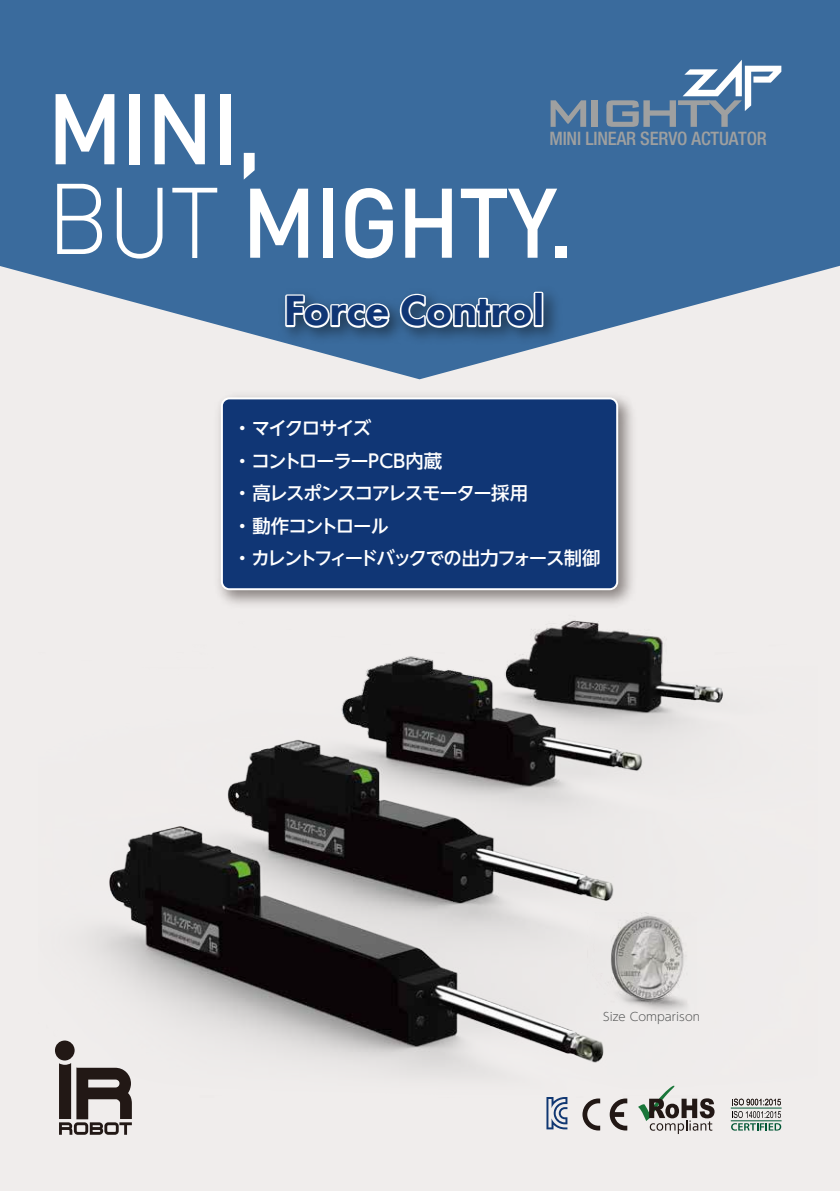
<style>
.page{position:relative;width:840px;height:1191px;background:#fff}
.page>*{position:absolute;margin:0;border:0;box-sizing:border-box;transform-origin:0 0}
.t1{font:800 44px "Futura PT";color:#103675}
.t2{font:500 condensed 18.6px "Helvetica Neue";letter-spacing:-.01em;color:#9fa0a0}
.t3{font:500 18.4px/32.6px "UD Shin Go NT Pr 6 N";letter-spacing:-.075em;color:#fff}
.t4{font:300 11.6px "UD Shin Go NT Pr 6 N";color:#5a5b5b}
</style>
<div class="page">
<div style="left:0;top:0;width:839px;height:1191px;background:#f0edec"></div>
<svg style="left:0;top:0;width:839px;height:379px;fill:#3a6b9d"></svg>
<img style="left:55px;top:620px;width:726px;height:482px">
<img style="left:587px;top:912px;width:109px;height:126px">
<img style="left:218px;top:396px;width:415px;height:209px">
<div style="left:221px;top:397px;width:397px;height:193px;background:#103675"></div>
<img style="left:270px;top:276px;width:298px;height:86px">
<svg style="left:283px;top:293px;width:109px;height:37px;background:#829ab4"></svg>
<svg style="left:398px;top:292px;width:136px;height:37px;background:#8099b3"></svg>
<div style="left:533px;top:292px;width:10px;height:35px;border:3px solid #fff"></div>
<svg style="left:609px;top:1098px;width:18px;height:32px"></svg>
<svg style="left:582px;top:1098px;width:18px;height:32px"></svg>
<svg style="left:731px;top:1098px;width:49px;height:7px"></svg>
<hr style="left:730px;top:1107px;width:51px;height:1px;background:#005634">
<hr style="left:730px;top:1120px;width:51px;height:1px;background:#005634">
<svg style="left:730px;top:1111px;width:50px;height:19px"></svg>
<svg style="left:546px;top:1097px;width:21px;height:32px"></svg>
<svg style="left:637px;top:1085px;width:77px;height:49px"></svg>
<svg style="left:250px;top:189px;width:58px;height:69px;background:#a5bbd2"></svg>
<div style="left:323px;top:189px;width:9px;height:69px;background:#fff"></div>
<svg style="left:345px;top:188px;width:47px;height:70px;background:#9ab3cc"></svg>
<svg style="left:405px;top:189px;width:46px;height:69px;background:#9ab3cd"></svg>
<svg style="left:460px;top:189px;width:97px;height:69px;background:#79b"></svg>
<div style="left:555px;top:246px;width:11px;height:12px;background:#fff"></div>
<svg style="left:56px;top:94px;width:58px;height:70px;background:#a4bbd2"></svg>
<div style="left:129px;top:94px;width:10px;height:70px;background:#fff"></div>
<svg style="left:154px;top:94px;width:51px;height:70px;background:#a8bdd3"></svg>
<div style="left:220px;top:94px;width:10px;height:70px;background:#fff"></div>
<svg style="left:244px;top:153px;width:10px;height:27px"></svg>
<svg style="left:57px;top:184px;width:45px;height:70px;background:#7f9fbf"></svg>
<svg style="left:117px;top:188px;width:45px;height:70px;background:#698eb4"></svg>
<svg style="left:172px;top:188px;width:45px;height:70px;background:#5b84ad"></svg>
<svg style="left:550px;top:100px;width:36px;height:27px"></svg>
<div style="left:591px;top:100px;width:6px;height:27px;background:#9fa0a0"></div>
<svg style="left:606px;top:60px;width:175px;height:67px;background:#6084a9"></svg>
<div style="left:55px;top:1040px;width:20px;height:20px;background:#221815;border-radius:50%"></div>
<svg style="left:59px;top:1063px;width:73px;height:71px"></svg>
<p class="t2" style="left:549px;top:127px;width:219px">MINI LINEAR SERVO ACTUATOR</p>
<h1 class="t1" style="left:283px;top:283px;width:262px">Force Control</h1>
<p class="t3" style="left:233px;top:411px;width:369px">・ マイクロサイズ<br>・ コントローラーPCB内蔵<br>・ 高レスポンスコアレスモーター採用<br>・ 動作コントロール<br>・ カレントフィードバックでの出力フォース制御</p>
<p class="t4" style="left:603px;top:1007px;width:98px">Size Comparison</p>
</div>
